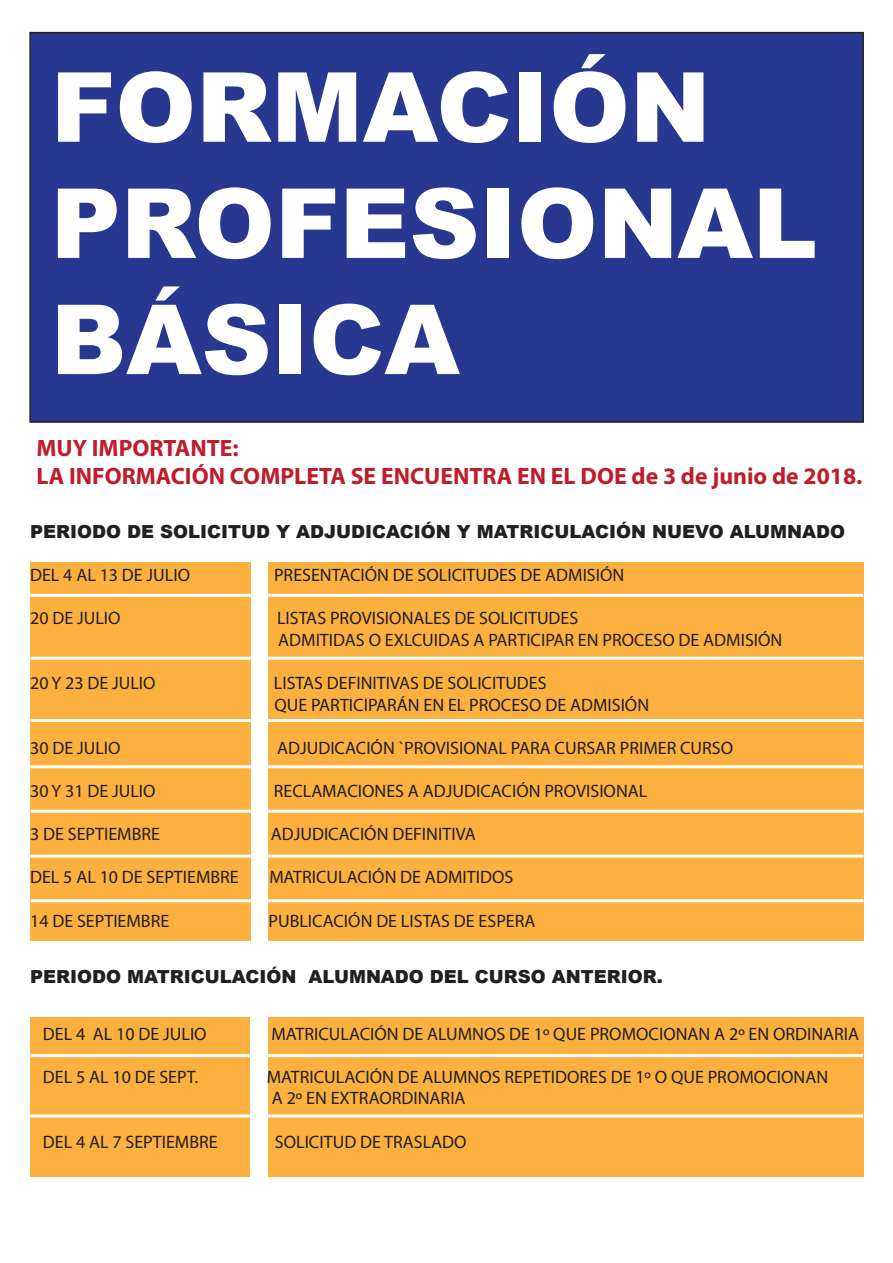
<style>
.page{position:relative;width:893px;height:1263px;background:#fff}
.page>*{position:absolute;margin:0;border:0;box-sizing:border-box;transform-origin:0 0}
.t1{font:900 96.75px/116.1px "Arial";color:#fff}
.t2{font:700 23.7px/28.5px "Myriad Pro";color:#be1d2c}
.t3{font:18px/21.6px "Myriad Pro";color:#231f20}
.t4{font:900 18px "Arial";color:#231f20}
</style>
<div class="page">
<div style="left:268px;top:562px;width:595px;height:379px;background:#fbb03f"></div>
<div style="left:30px;top:562px;width:220px;height:379px;background:#fbb03f"></div>
<div style="left:29px;top:32px;width:835px;height:391px;background:#283890;border:2px solid #231f20"></div>
<hr style="left:30px;top:594px;width:833px;height:3px;background:#fff">
<hr style="left:31px;top:657px;width:832px;height:3px;background:#fff">
<hr style="left:31px;top:719px;width:832px;height:3px;background:#fff">
<hr style="left:30px;top:765px;width:833px;height:3px;background:#fff">
<hr style="left:31px;top:810px;width:832px;height:3px;background:#fff">
<hr style="left:31px;top:855px;width:832px;height:3px;background:#fff">
<hr style="left:31px;top:899px;width:832px;height:3px;background:#fff">
<div style="left:31px;top:1017px;width:219px;height:160px;background:#fbb03f"></div>
<div style="left:268px;top:1017px;width:595px;height:160px;background:#fbb03f"></div>
<hr style="left:30px;top:1054px;width:833px;height:3px;background:#fff">
<hr style="left:30px;top:1114px;width:833px;height:3px;background:#fff">
<h1 class="t1" style="left:51px;top:46px;width:768px">FORMACIÓN<br>PROFESIONAL<br>BÁSICA</h1>
<h2 class="t2" style="left:37px;top:432px;width:827px">MUY IMPORTANTE:<br>LA INFORMACIÓN COMPLETA SE ENCUENTRA EN EL DOE de 3 de junio de 2018.</h2>
<p class="t4" style="left:30px;top:518px;width:816px">PERIODO DE SOLICITUD Y ADJUDICACIÓN Y MATRICULACIÓN NUEVO ALUMNADO</p>
<p class="t3" style="left:30px;top:564px;width:161px">DEL 4 AL 13 DE JULIO</p>
<p class="t3" style="left:274px;top:564px;width:352px">PRESENTACIÓN DE SOLICITUDES DE ADMISIÓN</p>
<p class="t3" style="left:30px;top:607px;width:92px">20 DE JULIO</p>
<p class="t3" style="left:277px;top:607px;width:507px">LISTAS PROVISIONALES DE SOLICITUDES<br>ADMITIDAS O EXLCUIDAS A PARTICIPAR EN PROCESO DE ADMISIÓN</p>
<p class="t3" style="left:30px;top:672px;width:127px">20 Y 23 DE JULIO</p>
<p class="t3" style="left:274px;top:672px;width:377px">LISTAS DEFINITIVAS DE SOLICITUDES<br>QUE PARTICIPARÁN EN EL PROCESO DE ADMISIÓN</p>
<p class="t3" style="left:30px;top:737px;width:92px">30 DE JULIO</p>
<p class="t3" style="left:277px;top:737px;width:458px">ADJUDICACIÓN `PROVISIONAL PARA CURSAR PRIMER CURSO</p>
<p class="t3" style="left:30px;top:780px;width:127px">30 Y 31 DE JULIO</p>
<p class="t3" style="left:274px;top:780px;width:375px">RECLAMACIONES A ADJUDICACIÓN PROVISIONAL</p>
<p class="t3" style="left:30px;top:823px;width:131px">3 DE SEPTIEMBRE</p>
<p class="t3" style="left:271px;top:823px;width:207px">ADJUDICACIÓN DEFINITIVA</p>
<p class="t3" style="left:30px;top:866px;width:210px">DEL 5 AL 10 DE SEPTIEMBRE</p>
<p class="t3" style="left:269px;top:866px;width:245px">MATRICULACIÓN DE ADMITIDOS</p>
<p class="t3" style="left:30px;top:909px;width:141px">14 DE SEPTIEMBRE</p>
<p class="t3" style="left:268px;top:909px;width:269px">PUBLICACIÓN DE LISTAS DE ESPERA</p>
<p class="t4" style="left:30px;top:964px;width:634px">PERIODO MATRICULACIÓN ALUMNADO DEL CURSO ANTERIOR.</p>
<p class="t3" style="left:43px;top:1022px;width:165px">DEL 4 AL 10 DE JULIO</p>
<p class="t3" style="left:272px;top:1022px;width:589px">MATRICULACIÓN DE ALUMNOS DE 1º QUE PROMOCIONAN A 2º EN ORDINARIA</p>
<p class="t3" style="left:43px;top:1066px;width:157px">DEL 5 AL 10 DE SEPT.</p>
<p class="t3" style="left:267px;top:1066px;width:563px">MATRICULACIÓN DE ALUMNOS REPETIDORES DE 1º O QUE PROMOCIONAN<br>A 2º EN EXTRAORDINARIA</p>
<p class="t3" style="left:43px;top:1130px;width:176px">DEL 4 AL 7 SEPTIEMBRE</p>
<p class="t3" style="left:275px;top:1130px;width:193px">SOLICITUD DE TRASLADO</p>
</div>
